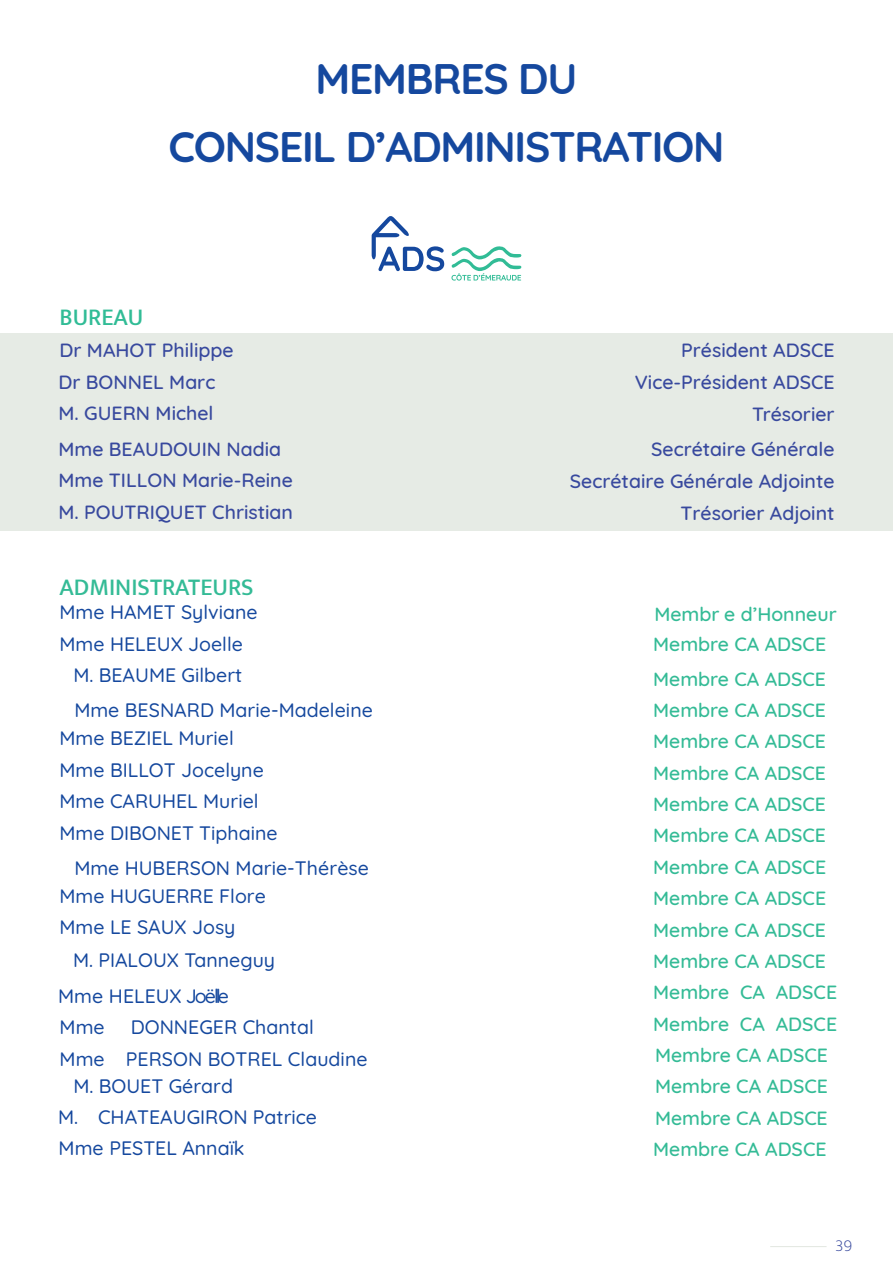
<style>
.page{position:relative;width:893px;height:1263px;background:#fff}
.page>*{position:absolute;margin:0;border:0;box-sizing:border-box;transform-origin:0 0}
.Gros_titres{font:700 42.6px "Quicksand";letter-spacing:-.03em;color:#15489e}
.nom_conseil_admin{font:500 24px "Mukta Vaani";color:#34bb96}
.titre{font:500 24px "Mukta Vaani";color:#31bc96}
.nom_conseil_admin-2{font:500 19.5px/31.5px "Quicksand";color:#15489e}
.nom_conseil_admin-3{font:500 19.5px/31.3px "Quicksand";color:#34bb96}
.titre-2{font:500 19.5px/31.8px "Quicksand";color:#38499e;text-align:right}
.t1{font:200 16.5px "Mukta Vaani";color:#38499e}
</style>
<div class="page">
<hr style="left:770px;top:1246px;width:57px;height:1px;background:#e2e7e0">
<div style="left:0;top:333px;width:893px;height:198px;background:#e6ebe5"></div>
<svg style="left:372px;top:216px;width:72px;height:55px"></svg>
<svg style="left:451px;top:246px;width:70px;height:35px"></svg>
<p class="Gros_titres" style="left:316px;top:44px;width:263px">MEMBRES DU</p>
<p class="Gros_titres" style="left:169px;top:111px;width:557px">CONSEIL D’ADMINISTRATION</p>
<p class="titre" style="left:60px;top:303px;width:85px">BUREAU</p>
<p class="titre-2" style="left:58px;top:333px;width:177px;line-height:31.3px;text-align:left">Dr MAHOT Philippe<br>Dr BONNEL Marc<br>M. GUERN Michel</p>
<p class="titre-2" style="left:58px;top:432px;width:236px;line-height:31.3px;text-align:left">Mme BEAUDOUIN Nadia<br>Mme TILLON Marie-Reine<br>M. POUTRIQUET Christian</p>
<p class="nom_conseil_admin" style="left:60px;top:573px;width:196px">ADMINISTRATEURS</p>
<p class="nom_conseil_admin-2" style="left:60px;top:595px;width:200px">Mme HAMET Sylviane</p>
<p class="nom_conseil_admin-2" style="left:60px;top:626px;width:185px">Mme HELEUX Joelle</p>
<p class="nom_conseil_admin-2" style="left:74px;top:658px;width:170px">M. BEAUME Gilbert</p>
<p class="nom_conseil_admin-2" style="left:60px;top:693px;width:315px;line-height:28.7px;text-indent:15px">Mme BESNARD Marie-Madeleine<br>Mme BEZIEL Muriel</p>
<p class="nom_conseil_admin-2" style="left:60px;top:752px;width:220px">Mme BILLOT Jocelyne<br>Mme CARUHEL Muriel<br>Mme DIBONET Tiphaine</p>
<p class="nom_conseil_admin-2" style="left:60px;top:853px;width:311px;line-height:27.2px;text-indent:15px">Mme HUBERSON Marie-Thérèse<br>Mme HUGUERRE Flore</p>
<p class="nom_conseil_admin-2" style="left:73px;top:909px;width:204px;line-height:32.8px;text-indent:-14px">Mme LE SAUX Josy<br>M. PIALOUX Tanneguy</p>
<p class="nom_conseil_admin-2" style="left:58px;top:978px;width:172px">Mme HELEUX J oële<br>Mme</p>
<p class="nom_conseil_admin-2" style="left:60px;top:1009px;width:310px;text-indent:71px">DONNEGER Chantal<br>Mme PERSON BOTREL Claudine</p>
<p class="nom_conseil_admin-2" style="left:58px;top:1068px;width:260px;text-indent:15px">M. BOUET Gérard<br>M. CHATEAUGIRON Patrice<br>Mme PESTEL Annaïk</p>
<p class="titre-2" style="left:635px;top:333px;width:201px">Président ADSCE<br>Vice-Président ADSCE<br>Tr ésorier</p>
<p class="titre-2" style="left:570px;top:432px;width:266px">Secrétaire Générale<br>Secrétaire Générale Adjointe<br>Trésorier Adjoint</p>
<p class="nom_conseil_admin-3" style="left:653px;top:598px;width:185px;line-height:29.8px">Membr e d’Honneur<br>Membre CA ADSCE</p>
<p class="nom_conseil_admin-3" style="left:653px;top:661px;width:185px">Membre CA ADSCE<br>Membre CA ADSCE<br>Membre CA ADSCE<br>Membre CA ADSCE<br>Membre CA ADSCE<br>Membre CA ADSCE<br>Membre CA ADSCE<br>Membre CA ADSCE<br>Membre CA ADSCE<br>Membre CA ADSCE<br>Membre CA ADSCE<br>Membre CA ADSCE<br>Membre CA ADSCE<br>Membre CA ADSCE<br>Membre CA ADSCE<br>Membre CA ADSCE</p>
<p class="t1" style="left:836px;top:1235px;width:18px">39</p>
</div>
